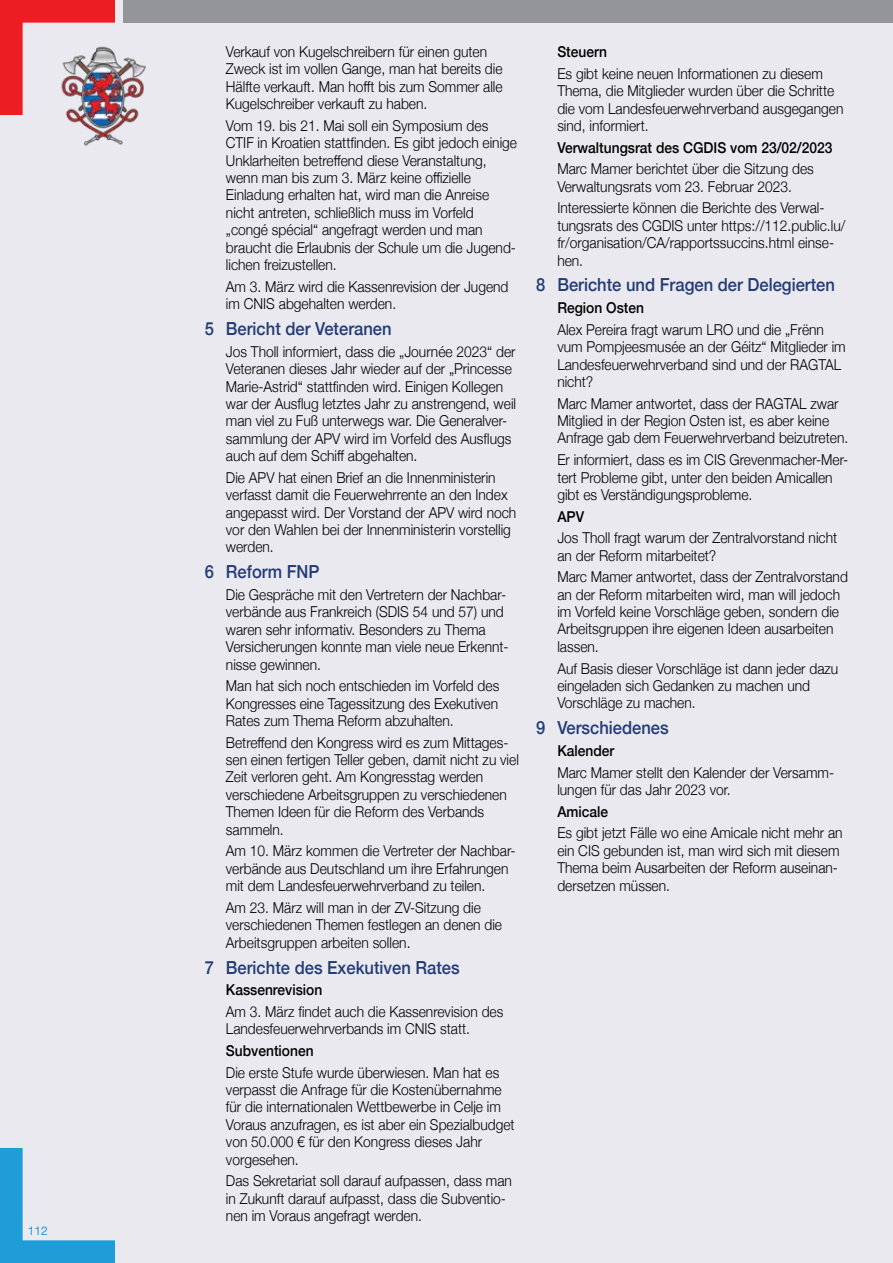
<style>
.page{position:relative;width:893px;height:1263px;background:#e9e9ef}
.page>*{position:absolute;margin:0;border:0;box-sizing:border-box;transform-origin:0 0}
.t1{font:500 18px "Helvetica Neue";color:#233b76;scale:.92 1}
.t2{font:300 15px/17.4px "Helvetica Neue";color:#000;scale:.92 1}
.t3{font:500 15px "Helvetica Neue";color:#000;scale:.92 1}
.t4{font:12px "Helvetica Neue LT Std";color:#1e9dd8}
</style>
<div class="page">
<img style="left:66px;top:55px;width:80px;height:91px">
<div style="left:123px;top:0;width:770px;height:23px;background:#939598"></div>
<svg style="left:0;top:1148px;width:115px;height:115px"></svg>
<img style="left:0;top:0;width:115px;height:115px">
<p class="t4" style="left:28px;top:1223px;width:22px">112</p>
<p class="t2" style="left:226px;top:42px;width:302px">Verkauf von Kugelschreibern für einen guten Zweck ist im vollen Gange, man hat bereits die Hälfte verkauft. Man hofft bis zum Sommer alle Kugelschreiber verkauft zu haben.</p>
<p class="t2" style="left:226px;top:116px;width:318px">Vom 19. bis 21. Mai soll ein Symposium des CTIF in Kroatien stattfinden. Es gibt jedoch einige Unklarheiten betreffend diese Veranstaltung, wenn man bis zum 3. März keine offizielle Einladung erhalten hat, wird man die Anreise nicht antreten, schließlich muss im Vorfeld „congé spécial“ angefragt werden und man braucht die Erlaubnis der Schule um die Jugend&shy;lichen freizustellen.</p>
<p class="t2" style="left:226px;top:277px;width:309px">Am 3. März wird die Kassenrevision der Jugend im CNIS abgehalten werden.</p>
<p class="t1" style="left:205px;top:314px;width:205px">5 Bericht der Veteranen</p>
<p class="t2" style="left:226px;top:342px;width:317px">Jos Tholl informiert, dass die „Journée 2023“ der Veteranen dieses Jahr wieder auf der „Princesse Marie-Astrid“ stattfinden wird. Einigen Kollegen war der Ausflug letztes Jahr zu anstrengend, weil man viel zu Fuß unterwegs war. Die Generalver&shy;sammlung der APV wird im Vorfeld des Ausflugs auch auf dem Schiff abgehalten.</p>
<p class="t2" style="left:226px;top:468px;width:317px">Die APV hat einen Brief an die Innenministerin verfasst damit die Feuerwehrrente an den Index angepasst wird. Der Vorstand der APV wird noch vor den Wahlen bei der Innenministerin vorstellig werden.</p>
<p class="t1" style="left:205px;top:557px;width:126px">6 Reform FNP</p>
<p class="t2" style="left:226px;top:585px;width:309px">Die Gespräche mit den Vertretern der Nachbar&shy;verbände aus Frankreich (SDIS 54 und 57) und waren sehr informativ. Besonders zu Thema Versicherungen konnte man viele neue Erkennt&shy;nisse gewinnen.</p>
<p class="t2" style="left:226px;top:676px;width:299px;text-align:justify">Man hat sich noch entschieden im Vorfeld des Kongresses eine Tagessitzung des Exekutiven Rates zum Thema Reform abzuhalten.</p>
<p class="t2" style="left:226px;top:732px;width:320px">Betreffend den Kongress wird es zum Mittages&shy;sen einen fertigen Teller geben, damit nicht zu viel Zeit verloren geht. Am Kongresstag werden verschiedene Arbeitsgruppen zu verschiedenen Themen Ideen für die Reform des Verbands sammeln.</p>
<p class="t2" style="left:226px;top:841px;width:316px">Am 10. März kommen die Vertreter der Nachbar&shy;verbände aus Deutschland um ihre Erfahrungen mit dem Landesfeuerwehrverband zu teilen.</p>
<p class="t2" style="left:226px;top:898px;width:302px">Am 23. März will man in der ZV-Sitzung die verschiedenen Themen festlegen an denen die<br>Arbeitsgruppen arbeiten sollen.</p>
<p class="t1" style="left:205px;top:953px;width:279px">7 Berichte des Exekutiven Rates</p>
<p class="t3" style="left:226px;top:978px;width:106px">Kassenrevision</p>
<p class="t2" style="left:226px;top:1002px;width:303px">Am 3. März findet auch die Kassenrevision des<br>Landesfeuerwehrverbands im CNIS statt.</p>
<p class="t3" style="left:226px;top:1038px;width:97px">Subventionen</p>
<p class="t2" style="left:226px;top:1062px;width:315px">Die erste Stufe wurde überwiesen. Man hat es verpasst die Anfrage für die Kostenübernahme für die internationalen Wettbewerbe in Celje im Voraus anzufragen, es ist aber ein Spezialbudget von 50.000 € für den Kongress dieses Jahr vorgesehen.</p>
<p class="t2" style="left:226px;top:1171px;width:312px">Das Sekretariat soll darauf aufpassen, dass man in Zukunft darauf aufpasst, dass die Subventio&shy;nen im Voraus angefragt werden.</p>
<p class="t3" style="left:557px;top:40px;width:56px">Steuern</p>
<p class="t2" style="left:557px;top:64px;width:312px">Es gibt keine neuen Informationen zu diesem Thema, die Mitglieder wurden über die Schritte die vom Landesfeuerwehrverband ausgegangen sind, informiert.</p>
<p class="t3" style="left:557px;top:135px;width:301px">Verwaltungsrat des CGDIS vom 23/02/2023</p>
<p class="t2" style="left:557px;top:159px;width:280px">Marc Mamer berichtet über die Sitzung des<br>Verwaltungsrats vom 23. Februar 2023.</p>
<p class="t2" style="left:557px;top:198px;width:315px">Interessierte können die Berichte des Verwal&shy;tungsrats des CGDIS unter https://112.public.lu/ fr/organisation/CA/rapportssuccins.html einse&shy;hen.</p>
<p class="t1" style="left:536px;top:271px;width:326px">8 Berichte und Fragen der Delegierten</p>
<p class="t3" style="left:557px;top:296px;width:96px">Region Osten</p>
<p class="t2" style="left:557px;top:320px;width:315px">Alex Pereira fragt warum LRO und die „Frënn vum Pompjeesmusée an der Géitz“ Mitglieder im Landesfeuerwehrverband sind und der RAGTAL nicht?</p>
<p class="t2" style="left:557px;top:393px;width:318px">Marc Mamer antwortet, dass der RAGTAL zwar<br>Mitglied in der Region Osten ist, es aber keine<br>Anfrage gab dem Feuerwehrverband beizutreten.</p>
<p class="t2" style="left:557px;top:450px;width:318px">Er informiert, dass es im CIS Grevenmacher-Mer&shy;tert Probleme gibt, unter den beiden Amicallen gibt es Verständigungsprobleme.</p>
<p class="t3" style="left:557px;top:504px;width:31px">APV</p>
<p class="t2" style="left:557px;top:528px;width:306px">Jos Tholl fragt warum der Zentralvorstand nicht an der Reform mitarbeitet?</p>
<p class="t2" style="left:557px;top:567px;width:317px">Marc Mamer antwortet, dass der Zentralvorstand an der Reform mitarbeiten wird, man will jedoch im Vorfeld keine Vorschläge geben, sondern die Arbeitsgruppen ihre eigenen Ideen ausarbeiten lassen.</p>
<p class="t2" style="left:557px;top:658px;width:307px">Auf Basis dieser Vorschläge ist dann jeder dazu eingeladen sich Gedanken zu machen und<br>Vorschläge zu machen.</p>
<p class="t1" style="left:536px;top:713px;width:146px">9 Verschiedenes</p>
<p class="t3" style="left:557px;top:738px;width:63px">Kalender</p>
<p class="t2" style="left:557px;top:762px;width:302px">Marc Mamer stellt den Kalender der Versamm&shy;lungen für das Jahr 2023 vor.</p>
<p class="t3" style="left:557px;top:799px;width:57px">Amicale</p>
<p class="t2" style="left:557px;top:823px;width:312px">Es gibt jetzt Fälle wo eine Amicale nicht mehr an ein CIS gebunden ist, man wird sich mit diesem Thema beim Ausarbeiten der Reform auseinan&shy;dersetzen müssen.</p>
</div>
